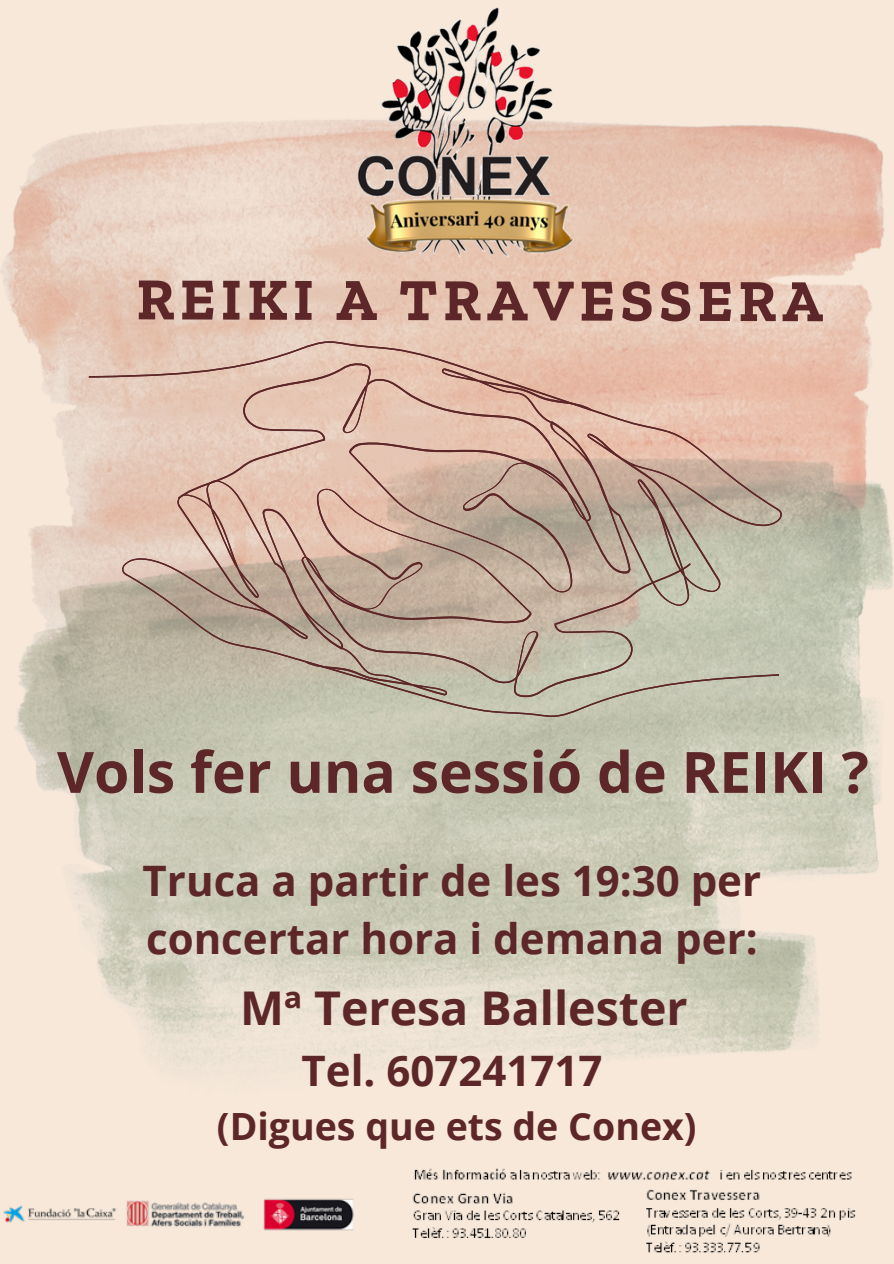
<style>
.page{position:relative;width:894px;height:1264px;background:#fff}
.page>*{position:absolute;margin:0;border:0;box-sizing:border-box;transform-origin:0 0}
.t1{font:700 59.7px "Zilla Slab";letter-spacing:.085em;color:#5d2628}
.t2{font:700 57px "Open Sans";color:#5d2628}
.t3{font:700 46.5px "Open Sans";color:#5d2628}
.t4{font:700 42px/58.5px "Open Sans";color:#5d2628}
.t5{font:700 37.5px "Open Sans";color:#5d2628}
</style>
<div class="page">
<div style="left:0;top:0;width:893px;height:1263px;background:#f7e8d9"></div>
<img style="left:0;top:120px;width:893px;height:954px">
<svg style="left:89px;top:341px;width:692px;height:265px;background:#e1bfad"></svg>
<svg style="left:441px;top:368px;width:149px;height:55px;background:#d6ac9a"></svg>
<svg style="left:119px;top:459px;width:661px;height:274px;background:#c2b2a0"></svg>
<svg style="left:305px;top:643px;width:142px;height:57px;background:#b8ad9b"></svg>
<img style="left:349px;top:7px;width:237px;height:260px">
<img style="left:3px;top:1168px;width:853px;height:85px">
<h1 class="t1" style="left:136px;top:264px;width:687px">REIKI A TRAVESSERA</h1>
<p class="t2" style="left:57px;top:732px;width:813px">Vols fer una sessió de REIKI ?</p>
<p class="t4" style="left:143px;top:850px;width:620px">Truca a partir de les 19:30 per concertar hora i demana per:</p>
<p class="t3" style="left:240px;top:975px;width:449px">Mª Teresa Ballester</p>
<p class="t4" style="left:301px;top:1040px;width:302px">Tel. 607241717</p>
<h2 class="t5" style="left:217px;top:1099px;width:481px">(Digues que ets de Conex)</h2>
</div>
